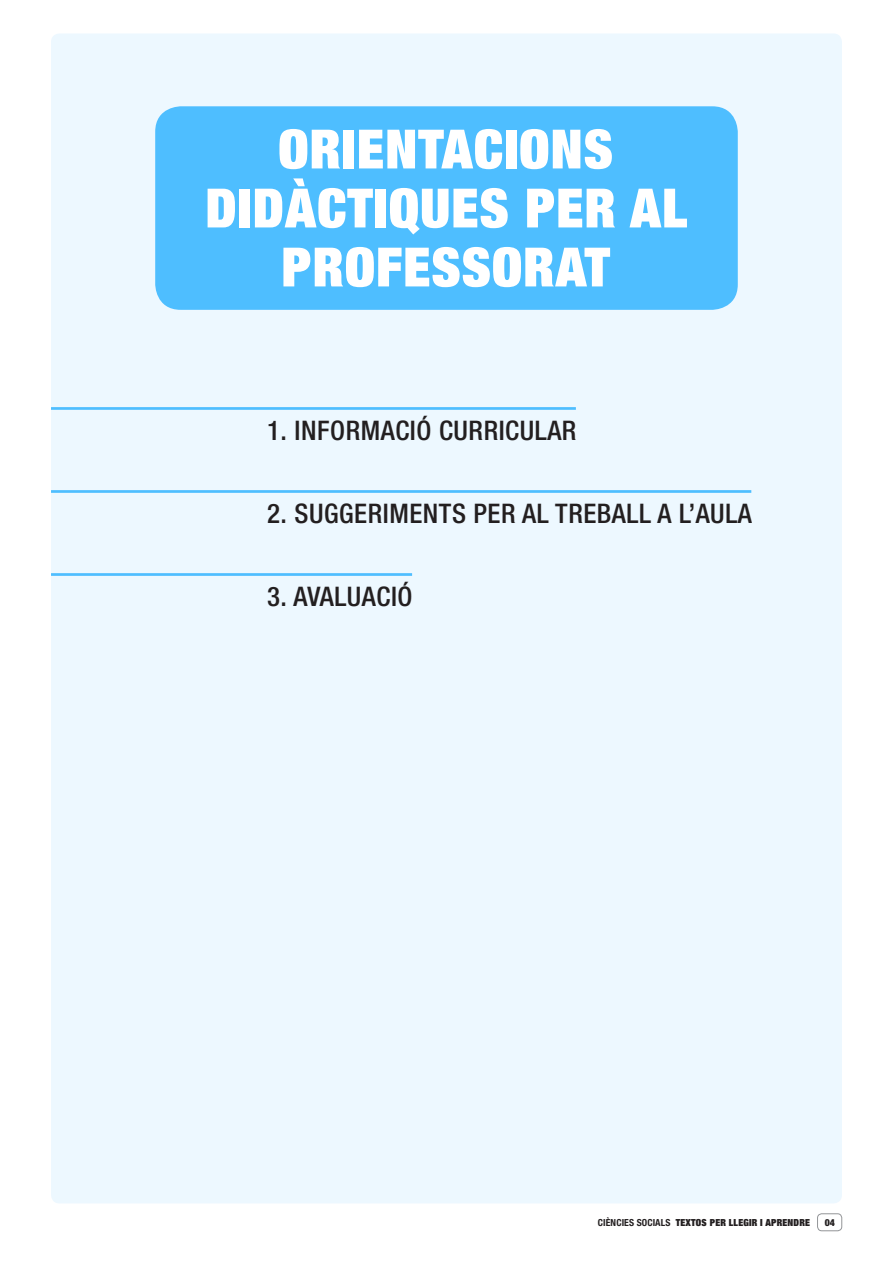
<style>
.page{position:relative;width:893px;height:1263px;background:#fff}
.page>*{position:absolute;margin:0;border:0;box-sizing:border-box;transform-origin:0 0}
.TÍTOL_sep_Blau{font:900 condensed 54.3px/58.9px "Helvetica Neue LT Std";letter-spacing:.02em;color:#fff;text-align:center}
.LLISTA_separadors_BL{font:500 condensed 27px "Helvetica Neue LT Std";letter-spacing:.02em;color:#231f20}
.t1{font:900 condensed 9.75px "Helvetica Neue LT Std";letter-spacing:.02em;color:#231f20}
.t2{font:900 condensed 9.75px "Helvetica Neue LT Std";color:#231f20}
.s1{font-weight:700}
</style>
<div class="page">
<div style="left:817px;top:1213px;width:25px;height:18px;border:1px solid #939598;border-radius:4px"></div>
<div style="left:51px;top:33px;width:791px;height:1170px;background:#edf8ff;border-radius:9px"></div>
<div style="left:155px;top:106px;width:583px;height:204px;background:#4ebeff;border-radius:26px"></div>
<hr style="left:51px;top:407px;width:525px;height:3px;background:#4ebeff">
<hr style="left:51px;top:490px;width:700px;height:3px;background:#4ebeff">
<hr style="left:51px;top:573px;width:361px;height:3px;background:#4ebeff">
<p class="TÍTOL_sep_Blau" style="left:205px;top:118px;width:483px">ORIENTACIONS<br>DIDÀCTIQUES PER AL<br>PROFESSORAT</p>
<p class="LLISTA_separadors_BL" style="left:267px;top:414px;width:311px">1. INFORMACIÓ CURRICULAR</p>
<p class="LLISTA_separadors_BL" style="left:267px;top:497px;width:486px">2. SUGGERIMENTS PER AL TREBALL A L’AULA</p>
<p class="LLISTA_separadors_BL" style="left:267px;top:580px;width:147px">3. AVALUACIÓ</p>
<p class="t1" style="left:598px;top:1216px;width:214px"><span class="s1">CIÈNCIES SOCIALS</span> TEXTOS PER LLEGIR I APRENDRE</p>
<p class="t2" style="left:825px;top:1216px;width:12px">04</p>
</div>
